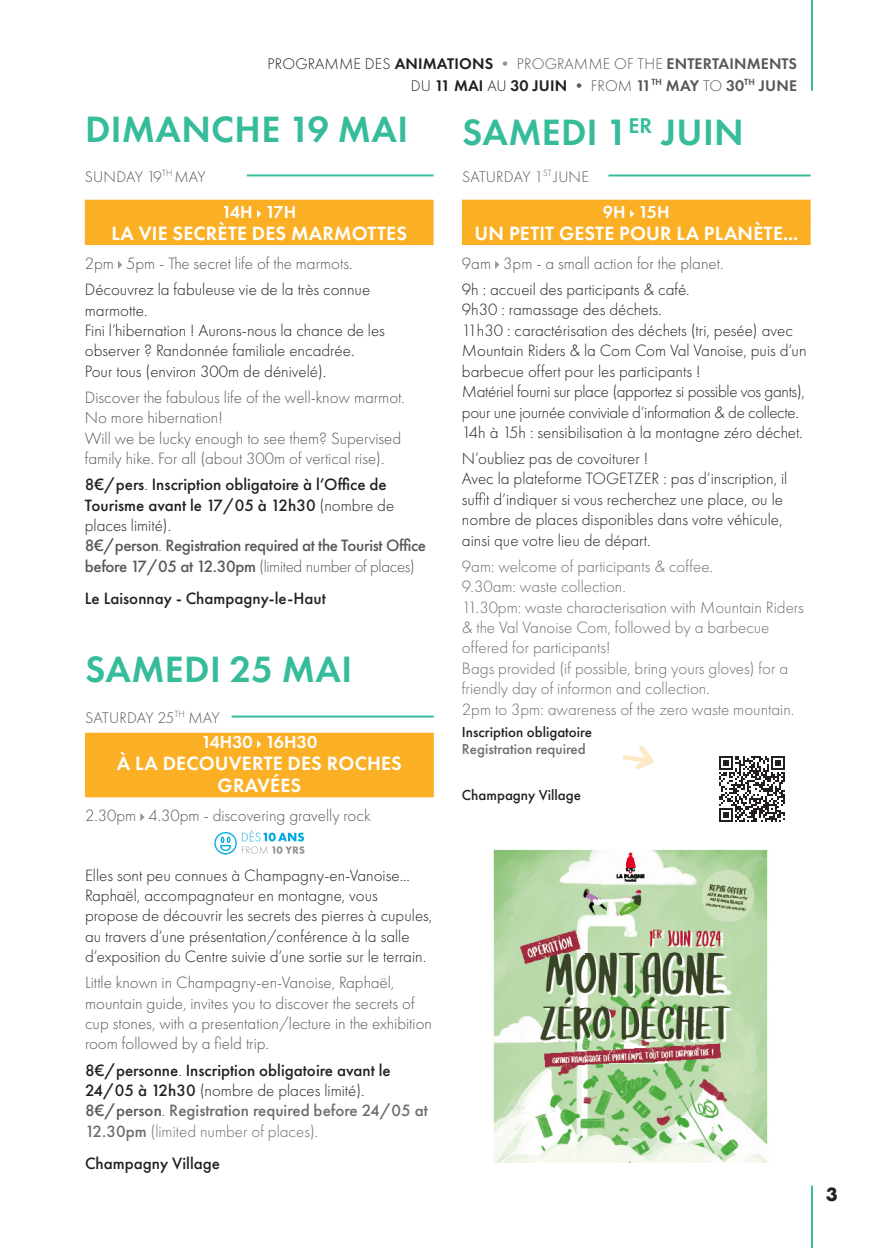
<style>
.page{position:relative;width:896px;height:1248px;background:#fff}
.page>*{position:absolute;margin:0;border:0;box-sizing:border-box;transform-origin:0 0}
.t1{font:600 38px "Futura PT";letter-spacing:.01em;color:#36bc9b}
.t2{font:600 20px/22px "Futura PT";letter-spacing:.01em;color:#fff;text-align:center}
.t3{font:700 20px "Futura PT";color:#231f20}
.t4{font:600 18px "Futura PT";letter-spacing:.005em;color:#fff}
.TEXTE_EVENT_FRANCAIS{font:300 17px/20.4px "Futura PT";color:#231f20}
.TEXTE_EVENT_FRANCAIS-2{font:300 17px/20.4px "Futura PT";color:#57585a}
.TEXTE_EVENT_FRANCAIS-3{font:300 17px/20.4px "Futura PT";color:#6c6d70}
.TEXTE_EVENT_FRANCAIS-4{font:500 17px/20.4px "Futura PT";color:#231f20}
.TITRE_EVENT_ANGLAIS{font:300 17px "Futura PT";color:#57585a}
.TEXTE_EVENT_FRANCAIS-5{font:300 17px/20.4px "Futura PT";letter-spacing:-.02em;color:#231f20}
.TEXTE_EVENT_FRANCAIS-6{font:500 17px/20.4px "Futura PT";letter-spacing:-.02em;color:#57585a}
.TEXTE_EVENT_FRANCAIS-7{font:500 17px/20.4px "Futura PT";color:#6c6d70}
.t5{font:600 16px/21.6px "Futura PT";letter-spacing:.01em;color:#57585a;text-align:right}
.t6{font:300 16px "Futura PT";letter-spacing:.005em;color:#57585a}
.TEXTE_EVENT_FRANCAIS-8{font:500 15px "Futura PT";color:#231f20}
.TEXTE_EVENT_FRANCAIS-9{font:500 15px "Futura PT";color:#6c6d70}
.s1{font-weight:300;color:#231f20}
.s2{color:#231f20}
.s3{color:#939598}
.s4{font-weight:300}
.s5{color:#57585a}
.s6{font-weight:300;color:#57585a}
</style>
<div class="page">
<div style="left:85px;top:732px;width:349px;height:44px;background:#fbaf25"></div>
<div style="left:85px;top:775px;width:349px;height:22px;background:#fbaf25"></div>
<svg style="left:257px;top:740px;width:4px;height:8px"></svg>
<svg style="left:140px;top:813px;width:4px;height:8px"></svg>
<svg style="left:214px;top:830px;width:90px;height:25px"></svg>
<hr style="left:231px;top:715px;width:203px;height:2px;background:#36bc9b">
<div style="left:85px;top:200px;width:348px;height:24px;background:#fbaf25"></div>
<div style="left:85px;top:223px;width:348px;height:22px;background:#fbaf25"></div>
<svg style="left:257px;top:210px;width:4px;height:8px"></svg>
<svg style="left:118px;top:261px;width:4px;height:8px"></svg>
<hr style="left:247px;top:174px;width:186px;height:2px;background:#36bc9b">
<img style="left:493px;top:849px;width:275px;height:313px">
<div style="left:462px;top:200px;width:348px;height:24px;background:#fbaf25"></div>
<div style="left:462px;top:223px;width:348px;height:22px;background:#fbaf25"></div>
<svg style="left:630px;top:210px;width:4px;height:8px"></svg>
<svg style="left:495px;top:261px;width:4px;height:8px"></svg>
<hr style="left:608px;top:174px;width:202px;height:2px;background:#36bc9b">
<svg style="left:719px;top:756px;width:66px;height:65px"></svg>
<svg style="left:622px;top:746px;width:32px;height:23px"></svg>
<hr style="left:811px;top:1185px;width:2px;height:62px;background:#36bc9b">
<hr style="left:811px;top:0;width:2px;height:91px;background:#36bc9b">
<p class="t5" style="left:268px;top:53px;width:531px"><span class="s1">PROGRAMME DES</span> <span class="s2">ANIMATIONS</span> <span class="s3">•</span> <span class="s4">PROGRAMME OF THE</span> ENTERTAINMENTS<br><span class="s1">DU</span> <span class="s2">11 MAI</span> <span class="s1">AU</span> <span class="s2">30 JUIN</span> • <span class="s4">FROM</span> 11<sup>TH</sup> MAY <span class="s4">TO</span> 30<sup>TH</sup> JUNE</p>
<p class="t1" style="left:85px;top:106px;width:324px">DIMANCHE 19 MAI</p>
<p class="t6" style="left:85px;top:167px;width:122px">SUNDAY 19<sup>TH</sup> MAY</p>
<p class="t4" style="left:222px;top:201px;width:76px">14H 17H</p>
<p class="t2" style="left:111px;top:222px;width:297px">LA VIE SECRÈTE DES MARMOTTES</p>
<p class="TITRE_EVENT_ANGLAIS" style="left:85px;top:254px;width:269px">2pm 5pm - The secret life of the marmots.</p>
<p class="TEXTE_EVENT_FRANCAIS" style="left:85px;top:279px;width:287px">Découvrez la fabuleuse vie de la très connue marmotte.</p>
<p class="TEXTE_EVENT_FRANCAIS" style="left:85px;top:320px;width:302px">Fini l’hibernation ! Aurons-nous la chance de les observer ? Randonnée familiale encadrée.<br>Pour tous (environ 300m de dénivelé).</p>
<p class="TEXTE_EVENT_FRANCAIS-2" style="left:85px;top:387px;width:322px">Discover the fabulous life of the well-know marmot.<br>No more hibernation!<br>Will we be lucky enough to see them? Supervised family hike. For all (about 300m of vertical rise).</p>
<p class="TEXTE_EVENT_FRANCAIS-4" style="left:85px;top:474px;width:311px">8€/pers<span class="s4">.</span> Inscription obligatoire à l’Office de<br>Tourisme avant le 17/05 à 12h30 <span class="s4">(nombre de places limité).</span></p>
<p class="TEXTE_EVENT_FRANCAIS-6" style="left:85px;top:535px;width:343px">8€/person<span class="s4">.</span> Registration required at the Tourist Office before 17/05 at 12.30pm <span class="s4">(limited number of places)</span></p>
<p class="TEXTE_EVENT_FRANCAIS-4" style="left:85px;top:587px;width:242px">Le Laisonnay - Champagny-le-Haut</p>
<p class="t1" style="left:85px;top:645px;width:268px">SAMEDI 25 MAI</p>
<p class="t6" style="left:85px;top:708px;width:136px">SATURDAY 25<sup>TH</sup> MAY</p>
<p class="t4" style="left:201px;top:731px;width:117px">14H30 16H30</p>
<p class="t2" style="left:117px;top:752px;width:286px">À LA DECOUVERTE DES ROCHES<br>GRAVÉES</p>
<p class="TITRE_EVENT_ANGLAIS" style="left:85px;top:806px;width:287px">2.30pm 4.30pm - discovering gravelly rock</p>
<p class="TEXTE_EVENT_FRANCAIS" style="left:85px;top:864px;width:349px">Elles sont peu connues à Champagny-en-Vanoise...<br>Raphaël, accompagnateur en montagne, vous propose de découvrir les secrets des pierres à cupules, au travers d’une présentation/conférence à la salle d’exposition du Centre suivie d’une sortie sur le terrain.</p>
<p class="TEXTE_EVENT_FRANCAIS-2" style="left:85px;top:972px;width:348px">Little known in Champagny-en-Vanoise, Raphaël, mountain guide, invites you to discover the secrets of cup stones, with a presentation/lecture in the exhibition room followed by a field trip.</p>
<p class="TEXTE_EVENT_FRANCAIS-4" style="left:85px;top:1059px;width:307px">8€/personne<span class="s4">.</span> Inscription obligatoire avant le<br>24/05 à 12h30 <span class="s4">(nombre de places limité).</span></p>
<p class="TEXTE_EVENT_FRANCAIS-7" style="left:85px;top:1100px;width:344px"><span class="s5">8€/person</span><span class="s6">.</span> Registration required before 24/05 at<br>12.30pm <span class="s4">(limited number of places).</span></p>
<p class="TEXTE_EVENT_FRANCAIS-4" style="left:85px;top:1152px;width:136px">Champagny Village</p>
<p class="t1" style="left:462px;top:109px;width:283px">SAMEDI 1<sup>ER</sup> JUIN</p>
<p class="t6" style="left:462px;top:167px;width:128px">SATURDAY 1<sup>ST</sup> JUNE</p>
<p class="t4" style="left:603px;top:201px;width:68px">9H 15H</p>
<p class="t2" style="left:474px;top:222px;width:325px">UN PETIT GESTE POUR LA PLANÈTE...</p>
<p class="TITRE_EVENT_ANGLAIS" style="left:462px;top:253px;width:263px">9am 3pm - a small action for the planet.</p>
<p class="TEXTE_EVENT_FRANCAIS" style="left:462px;top:279px;width:229px">9h : accueil des participants &amp; café.</p>
<p class="TEXTE_EVENT_FRANCAIS" style="left:462px;top:300px;width:201px">9h30 : ramassage des déchets.</p>
<p class="TEXTE_EVENT_FRANCAIS" style="left:462px;top:320px;width:346px">11h30 : caractérisation des déchets (tri, pesée) avec<br>Mountain Riders &amp; la Com Com Val Vanoise, puis d’un barbecue offert pour les participants !</p>
<p class="TEXTE_EVENT_FRANCAIS-5" style="left:462px;top:381px;width:344px">Matériel fourni sur place (apportez si possible vos gants), pour une journée conviviale d’information &amp; de collecte.</p>
<p class="TEXTE_EVENT_FRANCAIS" style="left:462px;top:422px;width:342px">14h à 15h : sensibilisation à la montagne zéro déchet.</p>
<p class="TEXTE_EVENT_FRANCAIS" style="left:462px;top:448px;width:188px">N’oubliez pas de covoiturer !</p>
<p class="TEXTE_EVENT_FRANCAIS" style="left:462px;top:468px;width:327px">Avec la plateforme TOGETZER : pas d’inscription, il suffit d’indiquer si vous recherchez une place, ou le nombre de places disponibles dans votre véhicule, ainsi que votre lieu de départ.</p>
<p class="TEXTE_EVENT_FRANCAIS-3" style="left:462px;top:556px;width:343px">9am: welcome of participants &amp; coffee.<br>9.30am: waste collection.<br>11.30pm: waste characterisation with Mountain Riders &amp; the Val Vanoise Com, followed by a barbecue offered for participants!<br>Bags provided (if possible, bring yours gloves) for a friendly day of informon and collection.<br>2pm to 3pm: awareness of the zero waste mountain.</p>
<p class="TEXTE_EVENT_FRANCAIS-8" style="left:462px;top:723px;width:131px">Inscription obligatoire</p>
<p class="TEXTE_EVENT_FRANCAIS-9" style="left:462px;top:740px;width:125px">Registration required</p>
<p class="TEXTE_EVENT_FRANCAIS-8" style="left:462px;top:785px;width:121px">Champagny Village</p>
<p class="t3" style="left:826px;top:1181px;width:13px">3</p>
</div>
